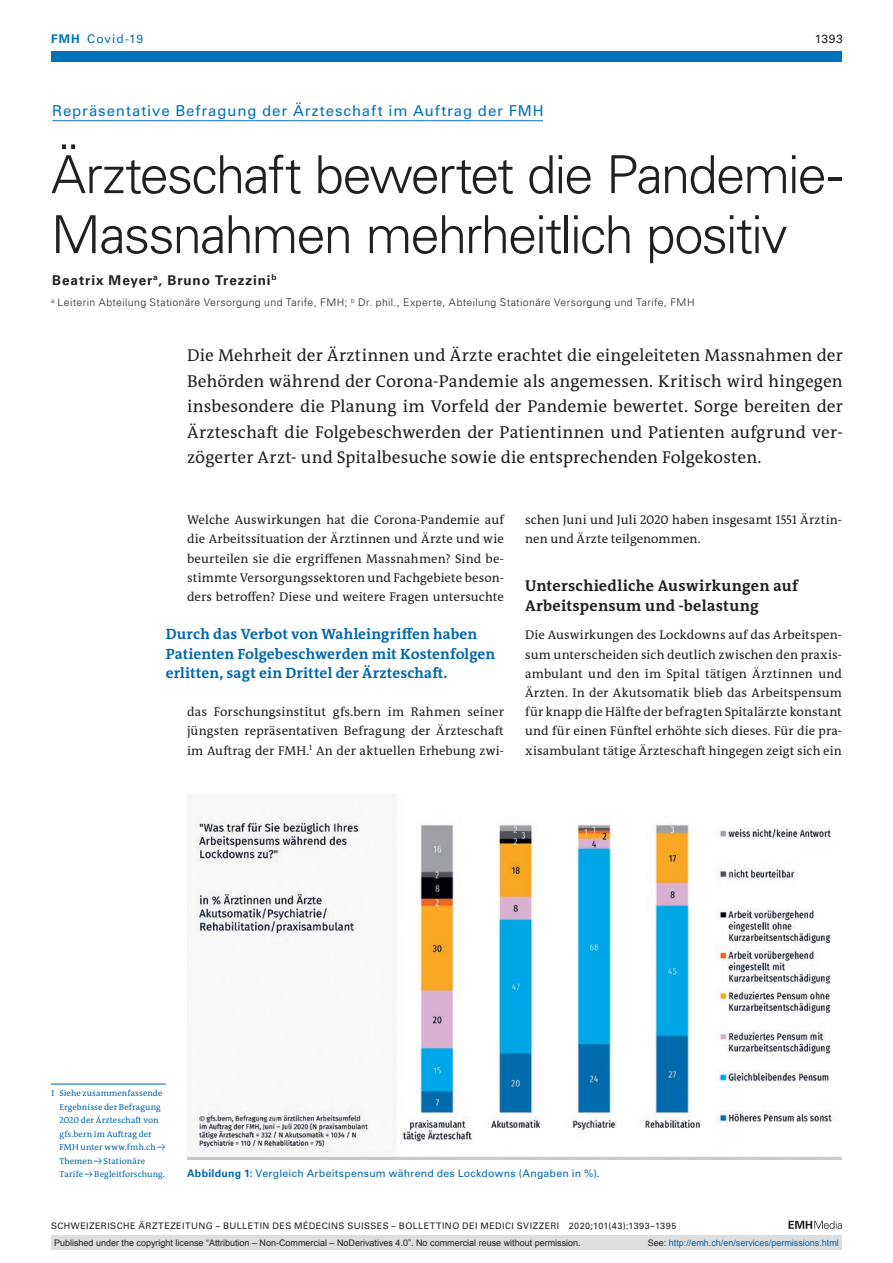
<style>
.page{position:relative;width:893px;height:1263px;background:#fff}
.page>*{position:absolute;margin:0;border:0;box-sizing:border-box;transform-origin:0 0}
.article-title{font:300 52.5px/60px "Univers LT Std";letter-spacing:-.035em;color:#231f20}
.section-pl{font:17.25px/25.5px "The Antiqua B W5 Plain";color:#231f20;text-align:justify}
.section-h1{font:700 15.75px/19.2px "The Antiqua B W7";letter-spacing:.015em;color:#231f20}
.catchwords{font:700 15px/19.2px "The Antiqua B W7";letter-spacing:.01em;color:#0067aa}
.pre-heading{font:15px "Univers LT Std";letter-spacing:.06em;color:#0072bc}
.author-notes{font:700 13.5px "Univers LT Std";letter-spacing:.065em;color:#231f20}
.section-pn{font:12.75px/19.2px "The Antiqua B W5 Plain";letter-spacing:.005em;color:#231f20;text-align:justify}
.ressort{font:12px "Univers LT Std";letter-spacing:.075em;color:#0072bc}
.ressort-2{font:12px "Univers LT Std";color:#231f20}
.aff{font:300 10.5px "Univers LT Std";letter-spacing:.035em;color:#231f20}
.fig-caption{font:10.5px "Univers LT Std";letter-spacing:.025em;color:#0067aa}
.t1{font:9px "Arial";color:#231f20}
.fusszeile{font:9px "Univers LT Std";letter-spacing:.05em;color:#231f20}
.t2{font:9px "Arial";color:#0066b3}
.footnote-line{font:8.7px/13.5px "The Antiqua B W5 Plain";letter-spacing:.01em;color:#0067aa}
.s1{font-weight:700}
.s2{color:#231f20}
</style>
<div class="page">
<svg style="left:788px;top:1221px;width:54px;height:8px"></svg>
<div style="left:51px;top:51px;width:791px;height:11px;background:#0072bc"></div>
<hr style="left:52px;top:120px;width:491px;height:1px;background:#0072bc">
<hr style="left:51px;top:1084px;width:115px;height:1px;background:#0067aa">
<img style="left:187px;top:815px;width:655px;height:344px">
<div style="left:51px;top:1235px;width:791px;height:15px;background:#dcdddf"></div>
<p class="ressort" style="left:51px;top:31px;width:94px"><span class="s1">FMH</span> Covid-19</p>
<p class="ressort-2" style="left:815px;top:31px;width:29px">1393</p>
<p class="pre-heading" style="left:52px;top:102px;width:493px">Repräsentative Befragung der Ärzteschaft im Auftrag der FMH</p>
<p class="article-title" style="left:51px;top:145px;width:792px">Ärzteschaft bewertet die Pandemie-<br>Massnahmen mehrheitlich positiv</p>
<p class="author-notes" style="left:52px;top:272px;width:226px">Beatrix Meyer<sup>a</sup>, Bruno Trezzini<sup>b</sup></p>
<p class="aff" style="left:51px;top:296px;width:645px"><sup>a</sup> Leiterin Abteilung Stationäre Versorgung und Tarife, FMH; <sup>b</sup> Dr. phil., Experte, Abteilung Stationäre Versorgung und Tarife, FMH</p>
<p class="section-pl" style="left:187px;top:343px;width:657px">Die Mehrheit der Ärztinnen und Ärzte erachtet die eingeleiteten Massnahmen der Behörden während der Corona-Pandemie als angemessen. Kritisch wird hingegen insbesondere die Planung im Vorfeld der Pandemie bewertet. Sorge bereiten der Ärzteschaft die Folgebeschwerden der Patientinnen und Patienten aufgrund ver&shy;zögerter Arzt- und Spitalbesuche sowie die entsprechenden Folgekosten.</p>
<p class="section-pn" style="left:187px;top:510px;width:318px">Welche Auswirkungen hat die Corona-Pandemie auf die Arbeitssituation der Ärztinnen und Ärzte und wie beurteilen sie die ergriffenen Massnahmen? Sind be&shy;stimmte Versorgungssektoren und Fachgebiete beson&shy;ders betroffen? Diese und weitere Fragen untersuchte</p>
<p class="catchwords" style="left:166px;top:625px;width:331px">Durch das Verbot von Wahleingriffen haben<br>Patienten Folgebeschwerden mit Kostenfolgen erlitten, sagt ein Drittel der Ärzteschaft.</p>
<p class="section-pn" style="left:187px;top:702px;width:318px">das Forschungsinstitut gfs.bern im Rahmen seiner jüngsten repräsentativen Befragung der Ärzteschaft im Auftrag der FMH.<sup>1</sup> An der aktuellen Erhebung zwi-</p>
<p class="section-pn" style="left:525px;top:510px;width:318px">schen Juni und Juli 2020 haben insgesamt 1551 Ärztin&shy;nen und Ärzte teilgenommen.</p>
<p class="section-h1" style="left:525px;top:577px;width:274px">Unterschiedliche Auswirkungen auf<br>Arbeitspensum und -belastung</p>
<p class="section-pn" style="left:525px;top:626px;width:318px">Die Auswirkungen des Lockdowns auf das Arbeitspen&shy;sum unterscheiden sich deutlich zwischen den praxis&shy;ambulant und den im Spital tätigen Ärztinnen und Ärzten. In der Akutsomatik blieb das Arbeitspensum für knapp die Hälfte der befragten Spitalärzte konstant und für einen Fünftel erhöhte sich dieses. Für die pra&shy;xisambulant tätige Ärzteschaft hingegen zeigt sich ein</p>
<p class="footnote-line" style="left:60px;top:1087px;width:107px;text-indent:-9px">1 Siehe zusammenfassende<br>Ergebnisse der Befragung<br>2020 der Ärzteschaft von gfs.bern im Auftrag der<br>FMH unter www.fmh.ch →<br>Themen → Stationäre<br>Tarife → Begleitforschung.</p>
<p class="fig-caption" style="left:187px;top:1167px;width:414px"><span class="s1">Abbildung 1:</span> Vergleich Arbeitspensum während des Lockdowns (Angaben in %).</p>
<p class="fusszeile" style="left:51px;top:1220px;width:627px">SCHWEIZERISCHE ÄRZTEZEITUNG – BULLETIN DES MÉDECINS SUISSES – BOLLETTINO DEI MEDICI SVIZZERI 2020;101(43):1393–1395</p>
<p class="t1" style="left:54px;top:1237px;width:528px">Published under the copyright license “Attribution – Non-Commercial – NoDerivatives 4.0”. No commercial reuse without permission.</p>
<p class="t2" style="left:648px;top:1237px;width:193px"><span class="s2">See:</span> http://emh.ch/en/services/permissions.html</p>
</div>
